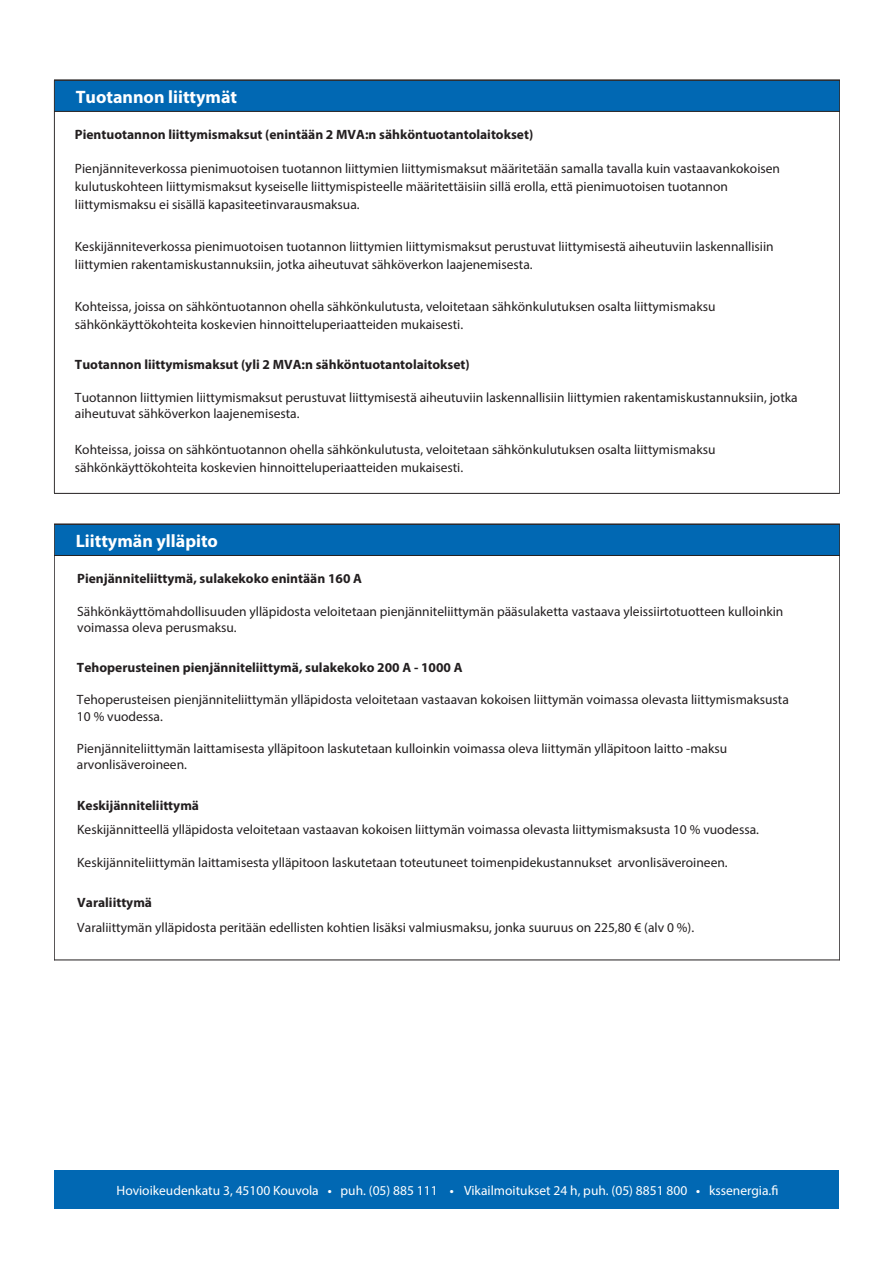
<style>
.page{position:relative;width:893px;height:1263px;background:#fff}
.page>*{position:absolute;margin:0;border:0;box-sizing:border-box;transform-origin:0 0}
.t1{font:700 18px "Myriad Pro";color:#fff}
.t2{font:13.5px/18px "Myriad Pro";color:#231f20}
.t3{font:700 13.5px "Myriad Pro";color:#231f20}
.t4{font:13.5px "Myriad Pro";color:#fff}
.s1{font-weight:700}
.s2{font-family:"Futura LT";font-weight:700}
</style>
<div class="page">
<div style="left:55px;top:81px;width:784px;height:30px;background:#0168b3"></div>
<hr style="left:54px;top:80px;width:1px;height:413px;background:#231f20">
<hr style="left:54px;top:493px;width:786px;height:1px;background:#231f20">
<hr style="left:54px;top:80px;width:786px;height:1px;background:#231f20">
<hr style="left:54px;top:111px;width:786px;height:1px;background:#231f20">
<div style="left:54px;top:1171px;width:785px;height:38px;background:#0168b3"></div>
<div style="left:55px;top:525px;width:784px;height:30px;background:#0168b3"></div>
<hr style="left:54px;top:524px;width:1px;height:436px;background:#231f20">
<hr style="left:54px;top:959px;width:786px;height:1px;background:#231f20">
<hr style="left:839px;top:524px;width:1px;height:436px;background:#231f20">
<hr style="left:54px;top:524px;width:786px;height:1px;background:#231f20">
<hr style="left:54px;top:555px;width:786px;height:1px;background:#231f20">
<hr style="left:839px;top:80px;width:1px;height:413px;background:#231f20">
<p class="t1" style="left:76px;top:85px;width:163px">Tuotannon liittymät</p>
<p class="t3" style="left:75px;top:126px;width:460px">Pientuotannon liittymismaksut (enintään 2 MVA:n sähköntuotantolaitokset)</p>
<p class="t2" style="left:75px;top:159px;width:707px">Pienjänniteverkossa pienimuotoisen tuotannon liittymien liittymismaksut määritetään samalla tavalla kuin vastaavankokoisen kulutuskohteen liittymismaksut kyseiselle liittymispisteelle määritettäisiin sillä erolla, että pienimuotoisen tuotannon liittymismaksu ei sisällä kapasiteetinvarausmaksua.</p>
<p class="t2" style="left:75px;top:237px;width:700px">Keskijänniteverkossa pienimuotoisen tuotannon liittymien liittymismaksut perustuvat liittymisestä aiheutuviin laskennallisiin liittymien rakentamiskustannuksiin, jotka aiheutuvat sähköverkon laajenemisesta.</p>
<p class="t2" style="left:75px;top:297px;width:642px">Kohteissa, joissa on sähköntuotannon ohella sähkönkulutusta, veloitetaan sähkönkulutuksen osalta liittymismaksu sähkönkäyttökohteita koskevien hinnoitteluperiaatteiden mukaisesti.</p>
<p class="t3" style="left:75px;top:356px;width:396px">Tuotannon liittymismaksut (yli 2 MVA:n sähköntuotantolaitokset)</p>
<p class="t2" style="left:75px;top:389px;width:724px;line-height:16.2px">Tuotannon liittymien liittymismaksut perustuvat liittymisestä aiheutuviin laskennallisiin liittymien rakentamiskustannuksiin, jotka aiheutuvat sähköverkon laajenemisesta.</p>
<p class="t2" style="left:75px;top:440px;width:642px">Kohteissa, joissa on sähköntuotannon ohella sähkönkulutusta, veloitetaan sähkönkulutuksen osalta liittymismaksu sähkönkäyttökohteita koskevien hinnoitteluperiaatteiden mukaisesti.</p>
<p class="t1" style="left:76px;top:529px;width:144px">Liittymän ylläpito</p>
<p class="t3" style="left:77px;top:570px;width:286px">Pienjänniteliittymä, sulakekoko enintään 160 A</p>
<p class="t2" style="left:77px;top:603px;width:708px;line-height:16.2px">Sähkönkäyttömahdollisuuden ylläpidosta veloitetaan pienjänniteliittymän pääsulaketta vastaava yleissiirtotuotteen kulloinkin voimassa oleva perusmaksu.</p>
<p class="t3" style="left:77px;top:659px;width:387px">Tehoperusteinen pienjänniteliittymä, sulakekoko 200 A - 1000 A</p>
<p class="t2" style="left:77px;top:691px;width:713px;line-height:16.2px">Tehoperusteisen pienjänniteliittymän ylläpidosta veloitetaan vastaavan kokoisen liittymän voimassa olevasta liittymismaksusta<br>10 % vuodessa.</p>
<p class="t2" style="left:77px;top:740px;width:652px;line-height:16.2px">Pienjänniteliittymän laittamisesta ylläpitoon laskutetaan kulloinkin voimassa oleva liittymän ylläpitoon laitto -maksu arvonlisäveroineen.</p>
<p class="t2" style="left:77px;top:793px;width:683px;line-height:24.3px"><span class="s1">Keskijänniteliittymä<br></span>Keskijännitteellä ylläpidosta veloitetaan vastaavan kokoisen liittymän voimassa olevasta liittymismaksusta 10 % vuodessa.</p>
<p class="t2" style="left:77px;top:853px;width:652px">Keskijänniteliittymän laittamisesta ylläpitoon laskutetaan toteutuneet toimenpidekustannukset arvonlisäveroineen.</p>
<p class="t2" style="left:77px;top:890px;width:618px;line-height:24.3px"><span class="s1">Varaliittymä<br></span>Varaliittymän ylläpidosta peritään edellisten kohtien lisäksi valmiusmaksu, jonka suuruus on 225,80 € (alv 0 %).</p>
<p class="t4" style="left:117px;top:1182px;width:663px">Hovioikeudenkatu 3, 45100 Kouvola <span class="s2">·</span> puh. (05) 885 111 <span class="s2">·</span> Vikailmoitukset 24 h, puh. (05) 8851 800 <span class="s2">·</span> kssenergia.fi</p>
</div>
